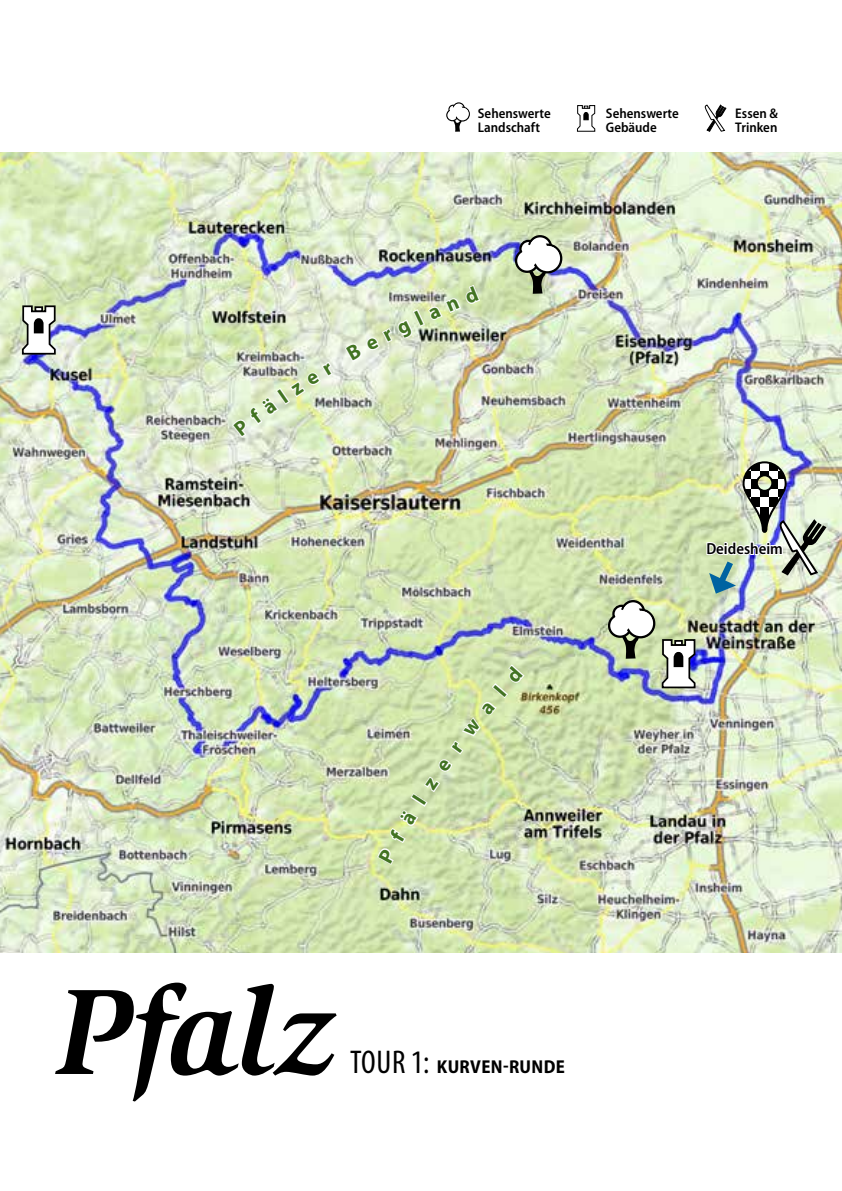
<style>
.page{position:relative;width:842px;height:1191px;background:#fff}
.page>*{position:absolute;margin:0;border:0;box-sizing:border-box;transform-origin:0 0}
.t1{font:italic 700 125.2px "Slimbach Std";letter-spacing:-.01em;color:#000}
.t2{font:700 semi-condensed 18.8px "Myriad Pro";letter-spacing:.02em;color:#000}
.t3{font:600 semi-condensed 16px "Myriad Pro";color:#000}
.t4{font:600 semi-condensed 14px/14px "Myriad Pro";color:#000}
.s1{font-weight:400;font-stretch:condensed;font-size:33px}
</style>
<div class="page">
<img style="left:0;top:153px;width:842px;height:799px">
<svg style="left:704px;top:104px;width:23px;height:28px"></svg>
<svg style="left:453px;top:119px;width:9px;height:13px"></svg>
<div style="left:448px;top:105px;width:10px;height:9px;border:1px solid #000;border-radius:50%"></div>
<div style="left:446px;top:109px;width:12px;height:12px;border:1px solid #000;border-radius:50%"></div>
<div style="left:453px;top:102px;width:12px;height:12px;border:1px solid #000;border-radius:50%"></div>
<svg style="left:455px;top:107px;width:14px;height:14px"></svg>
<div style="left:455px;top:107px;width:15px;height:15px;border:1px solid #000;border-radius:50%"></div>
<div style="left:449px;top:110px;width:8px;height:8px;background:#fff;border-radius:50%"></div>
<div style="left:454px;top:104px;width:8px;height:9px;background:#fff;border-radius:50%"></div>
<div style="left:458px;top:108px;width:10px;height:11px;background:#fff;border-radius:50%"></div>
<svg style="left:576px;top:105px;width:20px;height:27px"></svg>
<svg style="left:20px;top:304px;width:37px;height:51px"></svg>
<svg style="left:660px;top:638px;width:36px;height:51px"></svg>
<img style="left:705px;top:460px;width:122px;height:133px">
<svg style="left:621px;top:634px;width:18px;height:24px"></svg>
<svg style="left:613px;top:606px;width:16px;height:16px"></svg>
<div style="left:612px;top:604px;width:19px;height:19px;border:2px solid #000;border-radius:50%"></div>
<svg style="left:609px;top:614px;width:22px;height:22px"></svg>
<div style="left:608px;top:613px;width:24px;height:25px;border:2px solid #000;border-radius:50%"></div>
<svg style="left:622px;top:601px;width:22px;height:22px"></svg>
<div style="left:621px;top:600px;width:24px;height:24px;border:2px solid #000;border-radius:50%"></div>
<svg style="left:627px;top:609px;width:27px;height:28px"></svg>
<div style="left:625px;top:608px;width:30px;height:30px;border:2px solid #000;border-radius:50%"></div>
<div style="left:615px;top:609px;width:11px;height:11px;background:#fff;border-radius:50%"></div>
<div style="left:613px;top:614px;width:17px;height:18px;background:#fff;border-radius:50%"></div>
<div style="left:623px;top:603px;width:17px;height:18px;background:#fff;border-radius:50%"></div>
<div style="left:631px;top:611px;width:21px;height:22px;background:#fff;border-radius:50%"></div>
<svg style="left:528px;top:269px;width:18px;height:25px"></svg>
<svg style="left:520px;top:241px;width:16px;height:16px"></svg>
<div style="left:519px;top:240px;width:19px;height:18px;border:2px solid #000;border-radius:50%"></div>
<svg style="left:516px;top:250px;width:22px;height:22px"></svg>
<div style="left:515px;top:249px;width:24px;height:24px;border:2px solid #000;border-radius:50%"></div>
<svg style="left:529px;top:236px;width:22px;height:22px"></svg>
<div style="left:528px;top:235px;width:24px;height:24px;border:2px solid #000;border-radius:50%"></div>
<svg style="left:534px;top:245px;width:27px;height:27px"></svg>
<div style="left:532px;top:243px;width:30px;height:30px;border:2px solid #000;border-radius:50%"></div>
<div style="left:522px;top:245px;width:11px;height:10px;background:#fff;border-radius:50%"></div>
<div style="left:520px;top:250px;width:17px;height:17px;background:#fff;border-radius:50%"></div>
<div style="left:530px;top:239px;width:17px;height:17px;background:#fff;border-radius:50%"></div>
<div style="left:538px;top:246px;width:21px;height:22px;background:#fff;border-radius:50%"></div>
<svg style="left:376px;top:663px;width:150px;height:203px;background:#d0e0ae"></svg>
<svg style="left:231px;top:361px;width:103px;height:78px;background:#dbe5ca"></svg>
<img style="left:344px;top:264px;width:138px;height:99px">
<p class="t4" style="left:478px;top:106px;width:74px">Sehenswerte<br>Landschaft</p>
<p class="t4" style="left:606px;top:106px;width:74px">Sehenswerte<br>Gebäude</p>
<p class="t4" style="left:735px;top:106px;width:44px">Essen &amp;<br>Trinken</p>
<p class="t3" style="left:706px;top:540px;width:78px">Deidesheim</p>
<h1 class="t1" style="left:57px;top:959px;width:281px">Pfalz</h1>
<h2 class="t2" style="left:350px;top:1055px;width:216px"><span class="s1">TOUR 1:</span> KURVEN-RUNDE</h2>
</div>
